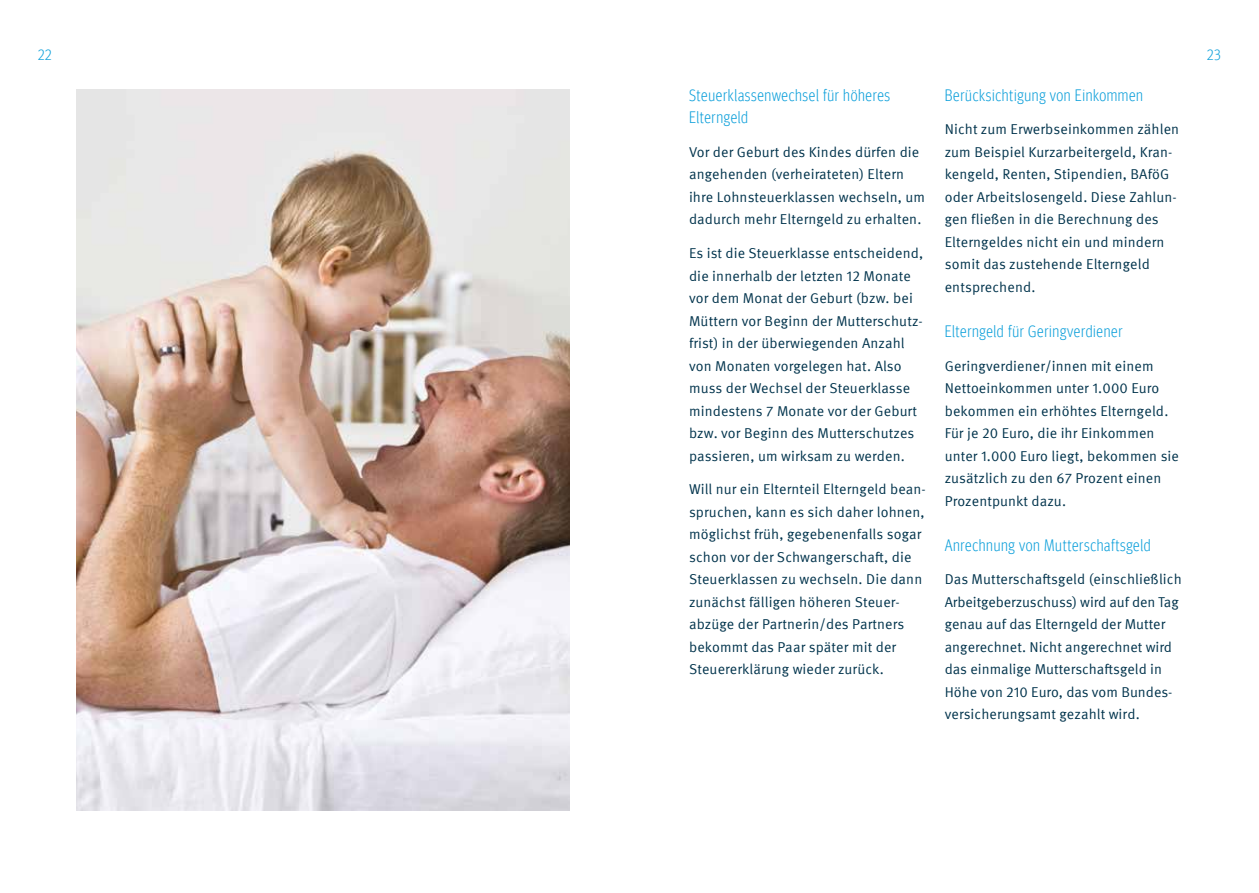
<style>
.page{position:relative;width:1259px;height:893px;background:#fff}
.page>*{position:absolute;margin:0;border:0;box-sizing:border-box;transform-origin:0 0}
.t1{font:300 condensed 16.5px/22.5px "Meta Head IGM";letter-spacing:.04em;color:#0c9fda}
.t2{font:300 condensed 15px "Meta Head IGM";color:#0c9fda}
.t3{font:14.25px/22.5px "Meta IGM";letter-spacing:.01em;color:#00334c}
</style>
<div class="page">
<img style="left:77px;top:90px;width:493px;height:721px">
<p class="t2" style="left:38px;top:44px;width:15px">22</p>
<p class="t2" style="left:1207px;top:44px;width:15px">23</p>
<p class="t1" style="left:689px;top:82px;width:203px">Steuerklassenwechsel für höheres<br>Elterngeld</p>
<p class="t3" style="left:689px;top:140px;width:237px">Vor der Geburt des Kindes dürfen die angehenden (verheirateten) Eltern ihre Lohnsteuerklassen wechseln, um dadurch mehr Elterngeld zu erhalten.</p>
<p class="t3" style="left:689px;top:241px;width:236px">Es ist die Steuerklasse entscheidend, die innerhalb der letzten 12 Monate vor dem Monat der Geburt (bzw. bei Müttern vor Beginn der Mutterschutz&shy;frist) in der überwiegenden Anzahl von Monaten vorgelegen hat. Also muss der Wechsel der Steuerklasse mindestens 7 Monate vor der Geburt bzw. vor Beginn des Mutterschutzes passieren, um wirksam zu werden.</p>
<p class="t3" style="left:689px;top:477px;width:238px">Will nur ein Elternteil Elterngeld bean&shy;spruchen, kann es sich daher lohnen, möglichst früh, gegebenenfalls sogar schon vor der Schwangerschaft, die Steuerklassen zu wechseln. Die dann zunächst fälligen höheren Steuer&shy;abzüge der Partnerin/des Partners bekommt das Paar später mit der Steuererklärung wieder zurück.</p>
<p class="t1" style="left:944px;top:82px;width:200px">Berücksichtigung von Einkommen</p>
<p class="t3" style="left:944px;top:117px;width:236px">Nicht zum Erwerbseinkommen zählen zum Beispiel Kurzarbeitergeld, Kran&shy;kengeld, Renten, Stipendien, BAföG oder Arbeitslosengeld. Diese Zahlun&shy;gen fließen in die Berechnung des Elterngeldes nicht ein und mindern somit das zustehende Elterngeld entsprechend.</p>
<p class="t1" style="left:944px;top:319px;width:179px">Elterngeld für Geringverdiener</p>
<p class="t3" style="left:944px;top:353px;width:236px">Geringverdiener/innen mit einem<br>Nettoeinkommen unter 1.000 Euro bekommen ein erhöhtes Elterngeld.<br>Für je 20 Euro, die ihr Einkommen unter 1.000 Euro liegt, bekommen sie zusätzlich zu den 67 Prozent einen<br>Prozentpunkt dazu.</p>
<p class="t1" style="left:944px;top:532px;width:207px">Anrechnung von Mutterschaftsgeld</p>
<p class="t3" style="left:944px;top:567px;width:239px">Das Mutterschaftsgeld (einschließlich Arbeitgeberzuschuss) wird auf den Tag genau auf das Elterngeld der Mutter angerechnet. Nicht angerechnet wird das einmalige Mutterschaftsgeld in Höhe von 210 Euro, das vom Bundes&shy;versicherungsamt gezahlt wird.</p>
</div>
